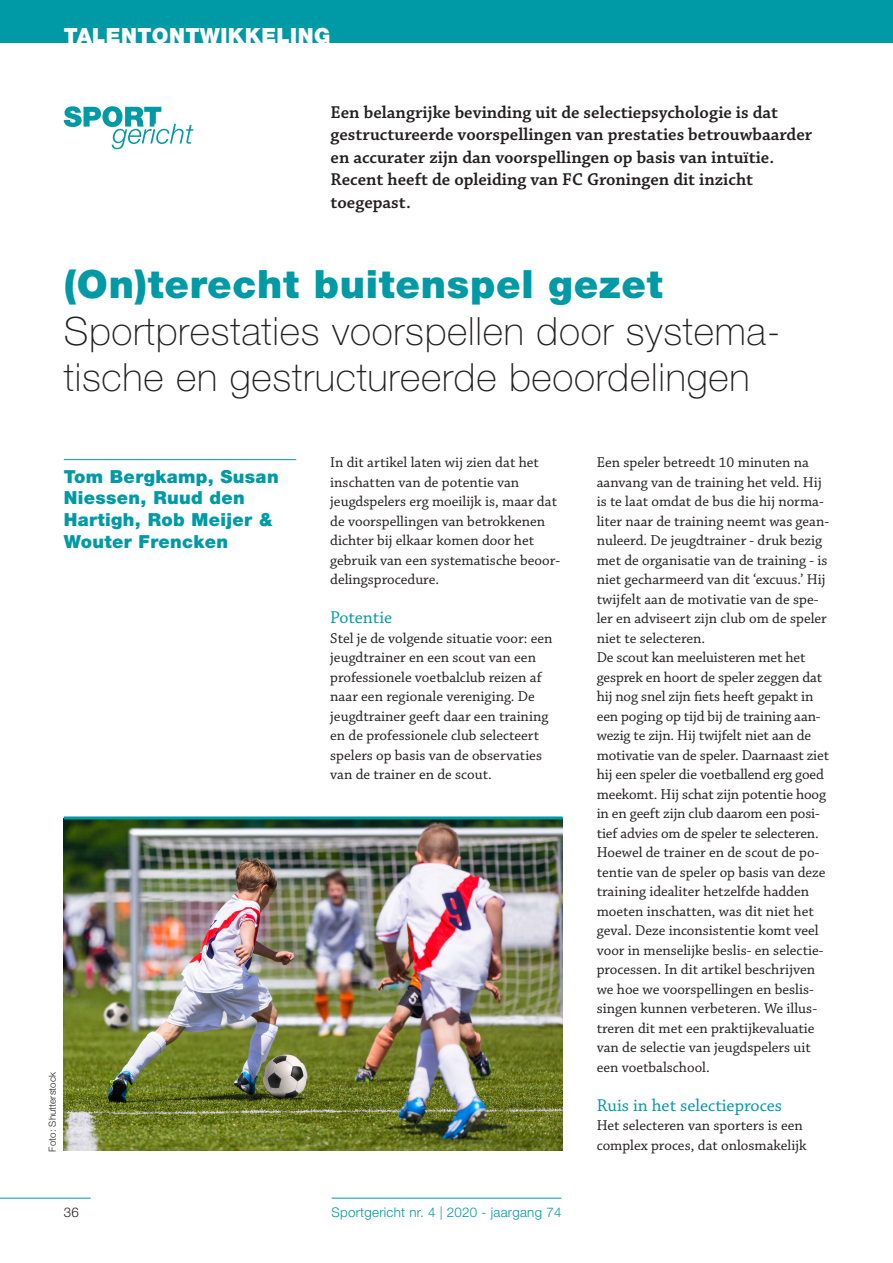
<style>
.page{position:relative;width:893px;height:1263px;background:#fff}
.page>*{position:absolute;margin:0;border:0;box-sizing:border-box;transform-origin:0 0}
.t1{font:100 39px/46.8px "Helvetica Neue LT Std";letter-spacing:.02em;color:#231f20}
._01_-_Kop{font:900 39px "Helvetica Neue LT Std";letter-spacing:.02em;color:#0099a6}
.t2{font:900 21px "Helvetica Neue LT Std";letter-spacing:.02em;color:#fff}
._02_-_Intro{font:600 18px/22.5px "Chaparral Pro";color:#231f20}
.t3{font:900 18px/21.6px "Helvetica Neue LT Std";letter-spacing:.02em;color:#0099a6}
.t4{font:18px "Chaparral Pro";color:#0099a6}
.t5{font:15px/19.5px "Chaparral Pro";color:#231f20}
.t6{font:300 13.35px "Helvetica Neue LT Std";letter-spacing:.02em;color:#0099a6}
.t7{font:300 13.35px "Helvetica Neue LT Std";color:#231f20}
._00_-_Fotobijschrift{font:300 9.75px "Helvetica Neue LT Std";letter-spacing:.01em;color:#231f20}
</style>
<div class="page">
<div style="left:0;top:0;width:893px;height:43px;background:#0099a6"></div>
<hr style="left:0;top:1198px;width:91px;height:1px;background:#0099a6">
<hr style="left:332px;top:1198px;width:229px;height:1px;background:#0099a6">
<svg style="left:64px;top:106px;width:129px;height:43px"></svg>
<hr style="left:64px;top:459px;width:232px;height:1px;background:#0099a6">
<img style="left:64px;top:819px;width:499px;height:332px">
<hr style="left:64px;top:816px;width:499px;height:3px;background:#0099a6">
<p class="t2" style="left:64px;top:23px;width:268px">TALENTONTWIKKELING</p>
<p class="_02_-_Intro" style="left:331px;top:101px;width:483px">Een belangrijke bevinding uit de selectiepsychologie is dat gestructureerde voorspellingen van prestaties betrouwbaarder en accurater zijn dan voorspellingen op basis van intuïtie.<br>Recent heeft de opleiding van FC Groningen dit inzicht toegepast.</p>
<p class="_01_-_Kop" style="left:64px;top:261px;width:600px">(On)terecht buitenspel gezet</p>
<p class="t1" style="left:64px;top:307px;width:718px">Sportprestaties voorspellen door systema&shy;tische en gestructureerde beoordelingen</p>
<p class="t3" style="left:64px;top:465px;width:216px">Tom Bergkamp, Susan<br>Niessen, Ruud den<br>Hartigh, Rob Meijer &amp;<br>Wouter Frencken</p>
<p class="t5" style="left:330px;top:453px;width:231px">In dit artikel laten wij zien dat het inschatten van de potentie van jeugdspelers erg moeilijk is, maar dat de voorspellingen van betrokkenen dichter bij elkaar komen door het gebruik van een systematische beoor&shy;delingsprocedure.</p>
<p class="t4" style="left:330px;top:608px;width:63px">Potentie</p>
<p class="t5" style="left:330px;top:629px;width:224px">Stel je de volgende situatie voor: een jeugdtrainer en een scout van een professionele voetbalclub reizen af naar een regionale vereniging. De jeugdtrainer geeft daar een training en de professionele club selecteert spelers op basis van de observaties van de trainer en de scout.</p>
<p class="_00_-_Fotobijschrift" style="left:46px;top:1151px;width:81px;rotate:-90deg">Foto: Shutterstock</p>
<p class="t7" style="left:64px;top:1204px;width:17px">36</p>
<p class="t6" style="left:331px;top:1204px;width:232px">Sportgericht nr. 4 | 2020 - jaargang 74</p>
<p class="t5" style="left:597px;top:453px;width:234px">Een speler betreedt 10 minuten na aanvang van de training het veld. Hij is te laat omdat de bus die hij norma&shy;liter naar de training neemt was gean&shy;nuleerd. De jeugdtrainer - druk bezig met de organisatie van de training - is niet gecharmeerd van dit ‘excuus.’ Hij twijfelt aan de motivatie van de spe&shy;ler en adviseert zijn club om de speler niet te selecteren.</p>
<p class="t5" style="left:597px;top:648px;width:234px">De scout kan meeluisteren met het gesprek en hoort de speler zeggen dat hij nog snel zijn fiets heeft gepakt in een poging op tijd bij de training aan&shy;wezig te zijn. Hij twijfelt niet aan de motivatie van de speler. Daarnaast ziet hij een speler die voetballend erg goed meekomt. Hij schat zijn potentie hoog in en geeft zijn club daarom een posi&shy;tief advies om de speler te selecteren.</p>
<p class="t5" style="left:597px;top:843px;width:230px">Hoewel de trainer en de scout de po&shy;tentie van de speler op basis van deze training idealiter hetzelfde hadden moeten inschatten, was dit niet het geval. Deze inconsistentie komt veel voor in menselijke beslis- en selectie&shy;processen. In dit artikel beschrijven we hoe we voorspellingen en beslis&shy;singen kunnen verbeteren. We illus&shy;treren dit met een praktijkevaluatie van de selectie van jeugdspelers uit een voetbalschool.</p>
<p class="t4" style="left:597px;top:1095px;width:187px">Ruis in het selectieproces</p>
<p class="t5" style="left:597px;top:1116px;width:212px">Het selecteren van sporters is een complex proces, dat onlosmakelijk</p>
</div>
